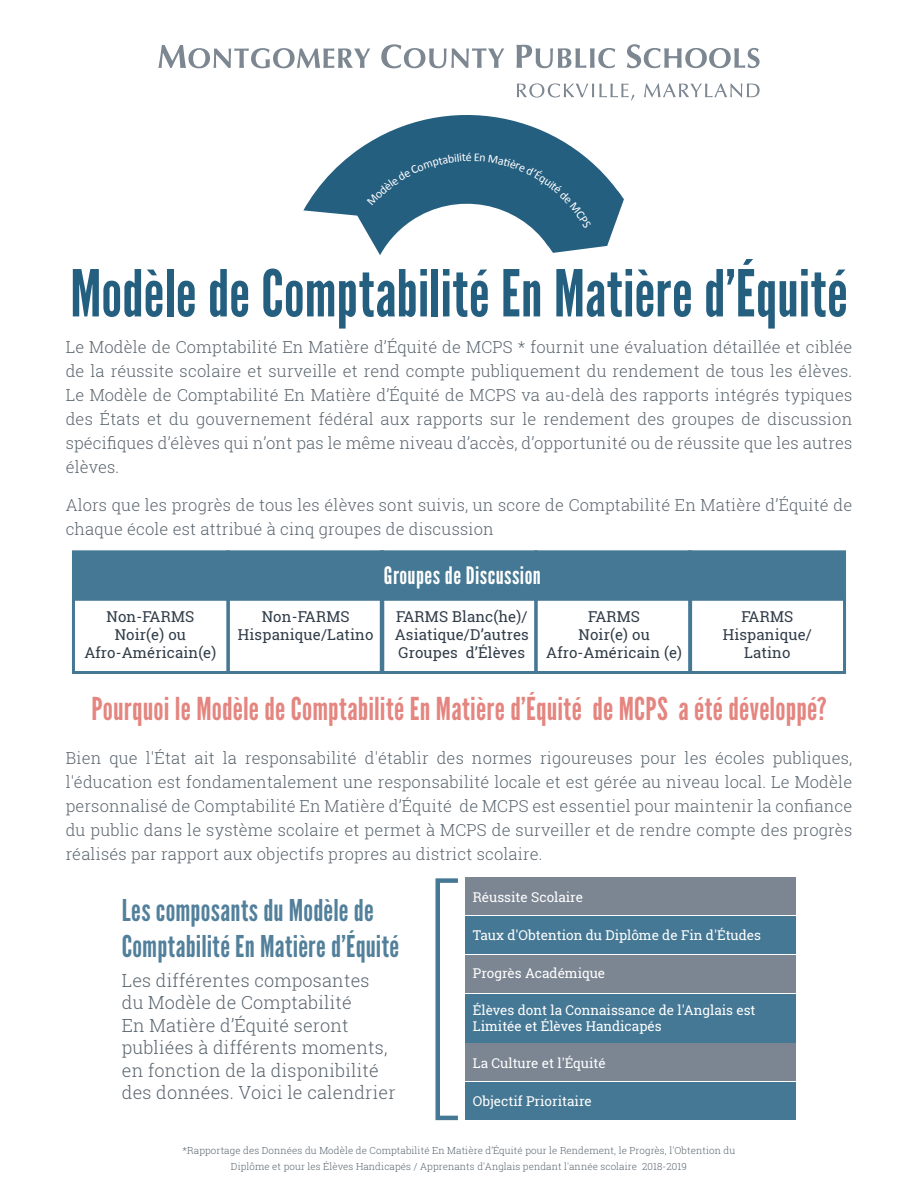
<style>
.page{position:relative;width:918px;height:1188px;background:#fff}
.page>*{position:absolute;margin:0;border:0;box-sizing:border-box;transform-origin:0 0}
.t1{font:64.5px "League Gothic";color:#255f80}
.t2{font:31.5px "League Gothic";letter-spacing:.005em;color:#e48580}
.t3{font:30px/36px "League Gothic";letter-spacing:.01em;color:#52809b}
.t4{font:24px "League Gothic";letter-spacing:.02em;color:#fff}
.t5{font:300 18px/22.5px "Roboto Slab";letter-spacing:.01em;color:#5a656e}
.t6{font:300 16.5px/24px "Roboto Slab";letter-spacing:.01em;color:#5a656e;text-align:justify}
.t7{font:15px/18px "Roboto Slab";letter-spacing:.01em;color:#313d49;text-align:center}
.t8{font:13.5px/15.5px "Roboto Slab";color:#fff}
.t9{font:300 9.75px/16.5px "Roboto Slab";letter-spacing:.01em;color:#5a656e;text-align:center}
</style>
<div class="page">
<div style="left:72px;top:550px;width:158px;height:49px;background:#457894;border:3px solid #457894"></div>
<div style="left:226px;top:550px;width:158px;height:49px;background:#457894;border:3px solid #457894"></div>
<div style="left:380px;top:550px;width:158px;height:49px;background:#457894;border:3px solid #457894"></div>
<div style="left:534px;top:550px;width:158px;height:49px;background:#457894;border:3px solid #457894"></div>
<div style="left:688px;top:550px;width:158px;height:49px;background:#457894;border:3px solid #457894"></div>
<div style="left:72px;top:598px;width:158px;height:76px;border:3px solid #457894"></div>
<div style="left:226px;top:598px;width:158px;height:76px;border:3px solid #457894"></div>
<div style="left:380px;top:598px;width:158px;height:76px;border:3px solid #457894"></div>
<div style="left:534px;top:598px;width:158px;height:76px;border:3px solid #457894"></div>
<div style="left:688px;top:598px;width:158px;height:76px;border:3px solid #457894"></div>
<div style="left:465px;top:1043px;width:331px;height:38px;background:#7c8692"></div>
<div style="left:465px;top:1082px;width:331px;height:38px;background:#457894"></div>
<div style="left:465px;top:994px;width:331px;height:48px;background:#457894"></div>
<div style="left:465px;top:916px;width:331px;height:38px;background:#457894"></div>
<div style="left:465px;top:955px;width:331px;height:38px;background:#7c8692"></div>
<div style="left:465px;top:877px;width:331px;height:38px;background:#7c8692"></div>
<div style="left:435px;top:878px;width:25px;height:242px;border:4px solid #457894"></div>
<svg style="left:158px;top:45px;width:212px;height:23px"></svg>
<svg style="left:381px;top:44px;width:123px;height:24px"></svg>
<svg style="left:517px;top:45px;width:98px;height:23px"></svg>
<svg style="left:627px;top:44px;width:133px;height:24px"></svg>
<svg style="left:517px;top:83px;width:243px;height:18px"></svg>
<svg style="left:354px;top:89px;width:267px;height:64px"></svg>
<svg style="left:303px;top:153px;width:321px;height:102px"></svg>
<h1 class="t1" style="left:70px;top:255px;width:779px">Modèle de Comptabilité En Matière d’Équité</h1>
<p class="t6" style="left:66px;top:335px;width:788px">Le Modèle de Comptabilité En Matière d’Équité de MCPS * fournit une évaluation détaillée et ciblée de la réussite scolaire et surveille et rend compte publiquement du rendement de tous les élèves.<br>Le Modèle de Comptabilité En Matière d’Équité de MCPS va au-delà des rapports intégrés typiques des États et du gouvernement fédéral aux rapports sur le rendement des groupes de discussion spécifiques d’élèves qui n’ont pas le même niveau d’accès, d’opportunité ou de réussite que les autres élèves.</p>
<p class="t6" style="left:66px;top:492px;width:788px">Alors que les progrès de tous les élèves sont suivis, un score de Comptabilité En Matière d’Équité de chaque école est attribué à cinq groupes de discussion</p>
<h3 class="t4" style="left:384px;top:562px;width:158px">Groupes de Discussion</h3>
<p class="t7" style="left:395px;top:607px;width:136px;text-align:justify">FARMS Blanc(he)/ Asiatique/D’autres Groupes d’Élèves</p>
<p class="t7" style="left:84px;top:607px;width:133px">Non-FARMS<br>Noir(e) ou<br>Afro-Américain(e)</p>
<p class="t7" style="left:546px;top:607px;width:137px">FARMS<br>Noir(e) ou<br>Afro-Américain (e)</p>
<p class="t7" style="left:238px;top:607px;width:137px">Non-FARMS<br>Hispanique/Latino</p>
<p class="t7" style="left:723px;top:607px;width:91px">FARMS<br>Hispanique/<br>Latino</p>
<h2 class="t2" style="left:91px;top:690px;width:737px">Pourquoi le Modèle de Comptabilité En Matière d’Équité de MCPS a été développé?</h2>
<p class="t6" style="left:66px;top:746px;width:788px">Bien que l'État ait la responsabilité d'établir des normes rigoureuses pour les écoles publiques, l'éducation est fondamentalement une responsabilité locale et est gérée au niveau local. Le Modèle personnalisé de Comptabilité En Matière d’Équité de MCPS est essentiel pour maintenir la confiance du public dans le système scolaire et permet à MCPS de surveiller et de rendre compte des progrès réalisés par rapport aux objectifs propres au district scolaire.</p>
<h3 class="t3" style="left:122px;top:892px;width:279px">Les composants du Modèle de<br>Comptabilité En Matière d’Équité</h3>
<p class="t5" style="left:122px;top:968px;width:275px">Les différentes composantes du Modèle de Comptabilité<br>En Matière d’Équité seront publiées à différents moments, en fonction de la disponibilité des données. Voici le calendrier</p>
<p class="t8" style="left:473px;top:890px;width:112px">Réussite Scolaire</p>
<p class="t8" style="left:473px;top:927px;width:290px">Taux d'Obtention du Diplôme de Fin d'Études</p>
<p class="t8" style="left:473px;top:965px;width:134px">Progrès Académique</p>
<p class="t8" style="left:473px;top:1003px;width:284px">Élèves dont la Connaissance de l'Anglais est<br>Limitée et Élèves Handicapés</p>
<p class="t8" style="left:473px;top:1056px;width:134px">La Culture et l'Équité</p>
<p class="t8" style="left:473px;top:1093px;width:120px">Objectif Prioritaire</p>
<p class="t9" style="left:183px;top:1142px;width:554px">*Rapportage des Données du Modèle de Comptabilité En Matière d’Équité pour le Rendement, le Progrès, l'Obtention du<br>Diplôme et pour les Élèves Handicapés / Apprenants d'Anglais pendant l'année scolaire 2018-2019</p>
</div>
